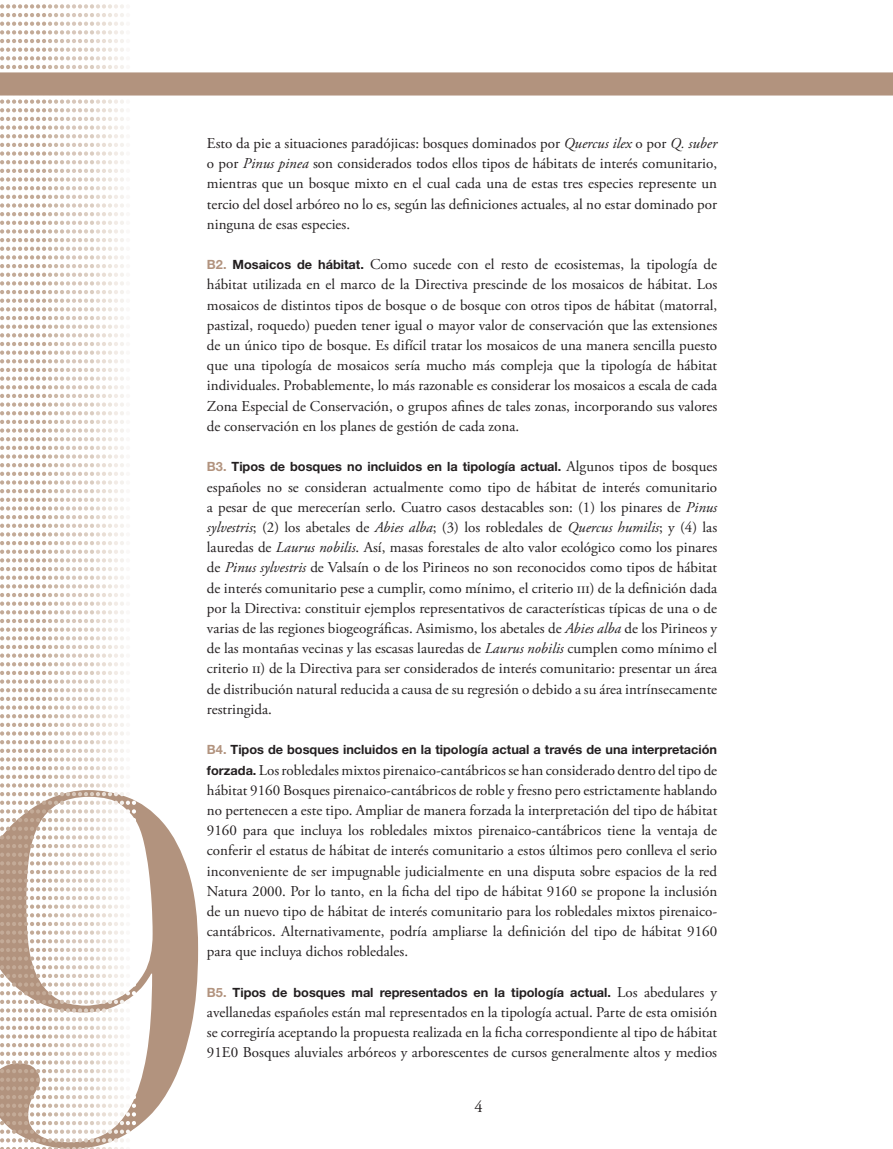
<style>
.page{position:relative;width:893px;height:1149px;background:#fff}
.page>*{position:absolute;margin:0;border:0;box-sizing:border-box;transform-origin:0 0}
.t1{font:16.5px "Adobe Garamond Pro";color:#231f20}
.t2{font:15px/20.2px "Adobe Garamond Pro";color:#231f20;text-align:justify}
.t3{font:700 12.75px "Helvetica Neue LT Std";color:#231f20}
.s1{font-style:italic}
.s2{font-family:"Helvetica Neue LT Std";font-weight:700;font-size:12.75px;color:#b2937e}
.s3{font-family:"Helvetica Neue LT Std";font-weight:700;font-size:12.75px}
.s4{color:#b2937e}
.s5{font-family:"Adobe Garamond Pro";font-weight:400;font-size:15px}
</style>
<div class="page">
<svg style="left:136px;top:801px;width:62px;height:327px;fill:#b2937e"></svg>
<svg style="left:0;top:4px;width:136px;height:1145px"></svg>
<hr style="left:0;top:95px;width:893px;height:1px;background:#b2937e">
<div style="left:0;top:73px;width:893px;height:22px;background:#b2937e"></div>
<p class="t2" style="left:207px;top:133px;width:512px">Esto da pie a situaciones paradójicas: bosques dominados por <span class="s1">Quercus ilex</span> o por <span class="s1">Q. suber </span>o por <span class="s1">Pinus pinea</span> son considerados todos ellos tipos de hábitats de interés comunitario, mientras que un bosque mixto en el cual cada una de estas tres especies represente un tercio del dosel arbóreo no lo es, según las definiciones actuales, al no estar dominado por ninguna de esas especies.</p>
<p class="t2" style="left:207px;top:255px;width:512px"><span class="s2">B2.</span> <span class="s3">Mosaicos de hábitat.</span> Como sucede con el resto de ecosistemas, la tipología de hábitat utilizada en el marco de la Directiva prescinde de los mosaicos de hábitat. Los mosaicos de distintos tipos de bosque o de bosque con otros tipos de hábitat (matorral, pastizal, roquedo) pueden tener igual o mayor valor de conservación que las extensiones de un único tipo de bosque. Es difícil tratar los mosaicos de una manera sencilla puesto que una tipología de mosaicos sería mucho más compleja que la tipología de hábitat individuales. Probablemente, lo más razonable es considerar los mosaicos a escala de cada Zona Especial de Conservación, o grupos afines de tales zonas, incorporando sus valores de conservación en los planes de gestión de cada zona.</p>
<p class="t3" style="left:207px;top:458px;width:512px"><span class="s4">B3.</span> Tipos de bosques no incluidos en la tipología actual. <span class="s5">Algunos tipos de bosques</span></p>
<p class="t2" style="left:207px;top:477px;width:512px">españoles no se consideran actualmente como tipo de hábitat de interés comunitario a pesar de que merecerían serlo. Cuatro casos destacables son: (1) los pinares de <span class="s1">Pinus sylvestris</span>; (2) los abetales de <span class="s1">Abies alba</span>; (3) los robledales de <span class="s1">Quercus humilis</span>; y (4) las lauredas de <span class="s1">Laurus nobilis</span>. Así, masas forestales de alto valor ecológico como los pinares de <span class="s1">Pinus sylvestris</span> de Valsaín o de los Pirineos no son reconocidos como tipos de hábitat de interés comunitario pese a cumplir, como mínimo, el criterio iii) de la definición dada por la Directiva: constituir ejemplos representativos de características típicas de una o de varias de las regiones biogeográficas. Asimismo, los abetales de <span class="s1">Abies alba</span> de los Pirineos y de las montañas vecinas y las escasas lauredas de <span class="s1">Laurus nobilis</span> cumplen como mínimo el criterio ii) de la Directiva para ser considerados de interés comunitario: presentar un área de distribución natural reducida a causa de su regresión o debido a su área intrínsecamente restringida.</p>
<p class="t3" style="left:207px;top:741px;width:512px"><span class="s4">B4.</span> Tipos de bosques incluidos en la tipología actual a través de una interpretación</p>
<p class="t2" style="left:207px;top:760px;width:512px"><span class="s3">forzada.</span> Los robledales mixtos pirenaico-cantábricos se han considerado dentro del tipo de hábitat 9160 Bosques pirenaico-cantábricos de roble y fresno pero estrictamente hablando no pertenecen a este tipo. Ampliar de manera forzada la interpretación del tipo de hábitat 9160 para que incluya los robledales mixtos pirenaico-cantábricos tiene la ventaja de conferir el estatus de hábitat de interés comunitario a estos últimos pero conlleva el serio inconveniente de ser impugnable judicialmente en una disputa sobre espacios de la red Natura 2000. Por lo tanto, en la ficha del tipo de hábitat 9160 se propone la inclusión de un nuevo tipo de hábitat de interés comunitario para los robledales mixtos pirenaico&shy;cantábricos. Alternativamente, podría ampliarse la definición del tipo de hábitat 9160 para que incluya dichos robledales.</p>
<p class="t3" style="left:207px;top:984px;width:512px"><span class="s4">B5.</span> Tipos de bosques mal representados en la tipología actual. <span class="s5">Los abedulares y</span></p>
<p class="t2" style="left:207px;top:1002px;width:512px">avellanedas españoles están mal representados en la tipología actual. Parte de esta omisión se corregiría aceptando la propuesta realizada en la ficha correspondiente al tipo de hábitat 91E0 Bosques aluviales arbóreos y arborescentes de cursos generalmente altos y medios</p>
<p class="t1" style="left:475px;top:1096px;width:10px">4</p>
</div>
